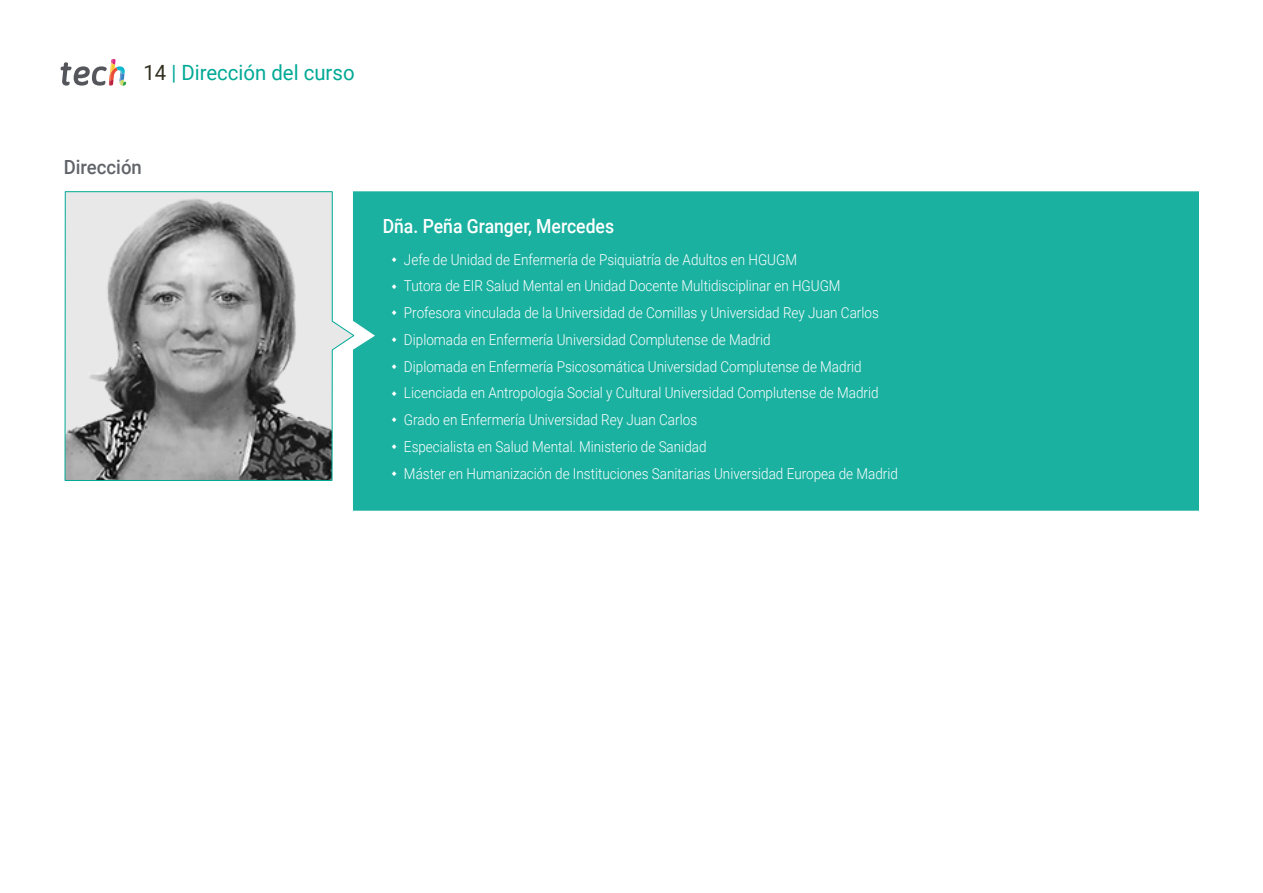
<style>
.page{position:relative;width:1263px;height:893px;background:#fff}
.page>*{position:absolute;margin:0;border:0;box-sizing:border-box;transform-origin:0 0}
.t1{font:21px "Roboto";color:#00a996}
.t2{font:500 19.5px "Roboto";color:#fff;scale:.9 1}
.t3{font:500 19.5px "Roboto";color:#61646a;scale:.95 1}
.t4{font:300 15px/26.7px "Roboto";color:#fff;scale:.9 1}
.s1{color:#312e20}
</style>
<div class="page">
<svg style="left:61px;top:59px;width:65px;height:27px"></svg>
<div style="left:353px;top:191px;width:846px;height:320px;background:#1ab1a0"></div>
<svg style="left:65px;top:191px;width:289px;height:290px;background:#a7a9a9"></svg>
<svg style="left:392px;top:257px;width:5px;height:5px"></svg>
<svg style="left:392px;top:284px;width:5px;height:5px"></svg>
<svg style="left:392px;top:310px;width:5px;height:5px"></svg>
<svg style="left:392px;top:337px;width:5px;height:5px"></svg>
<svg style="left:392px;top:364px;width:5px;height:5px"></svg>
<svg style="left:392px;top:391px;width:5px;height:5px"></svg>
<svg style="left:392px;top:417px;width:5px;height:6px"></svg>
<svg style="left:392px;top:444px;width:5px;height:5px"></svg>
<svg style="left:392px;top:471px;width:5px;height:5px"></svg>
<h1 class="t1" style="left:144px;top:57px;width:213px"><span class="s1">14</span> | Dirección del curso</h1>
<h2 class="t3" style="left:64px;top:154px;width:84px">Dirección</h2>
<h2 class="t2" style="left:383px;top:212px;width:259px">Dña. Peña Granger, Mercedes</h2>
<p class="t4" style="left:404px;top:245px;width:550px">Jefe de Unidad de Enfermería de Psiquiatría de Adultos en HGUGM<br>Tutora de EIR Salud Mental en Unidad Docente Multidisciplinar en HGUGM Profesora vinculada de la Universidad de Comillas y Universidad Rey Juan Carlos Diplomada en Enfermería Universidad Complutense de Madrid<br>Diplomada en Enfermería Psicosomática Universidad Complutense de Madrid Licenciada en Antropología Social y Cultural Universidad Complutense de Madrid Grado en Enfermería Universidad Rey Juan Carlos<br>Especialista en Salud Mental. Ministerio de Sanidad<br>Máster en Humanización de Instituciones Sanitarias Universidad Europea de Madrid</p>
</div>
